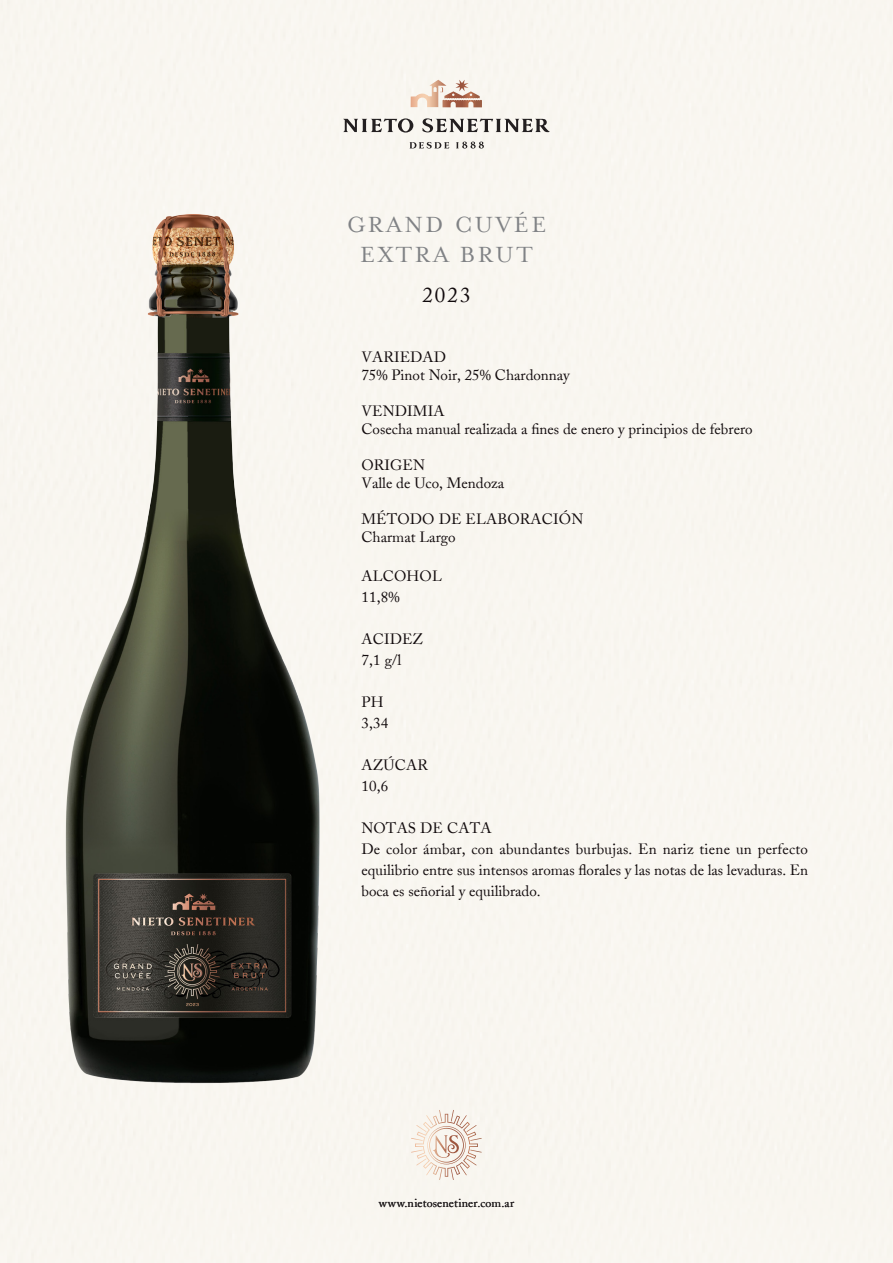
<style>
.page{position:relative;width:893px;height:1263px;background:#fff}
.page>*{position:absolute;margin:0;border:0;box-sizing:border-box;transform-origin:0 0}
.t1{font:25.5px "Mrs Eaves Roman";letter-spacing:.1em;color:#808285}
.t2{font:21px "Adobe Caslon";color:#110a0c}
.t3{font:15px/21px "Adobe Caslon";color:#110a0c;text-align:justify}
.t4{font:12px "Adobe Caslon";letter-spacing:.015em;color:#231f20}
</style>
<div class="page">
<img style="left:38px;top:179px;width:309px;height:927px">
<svg style="left:415px;top:1110px;width:63px;height:67px"></svg>
<svg style="left:411px;top:80px;width:71px;height:27px"></svg>
<svg style="left:343px;top:118px;width:207px;height:31px"></svg>
<p class="t1" style="left:347px;top:213px;width:201px">GRAND CUVÉE</p>
<p class="t1" style="left:360px;top:243px;width:174px">EXTRA BRUT</p>
<p class="t2" style="left:422px;top:282px;width:50px">2023</p>
<p class="t3" style="left:361px;top:347px;width:86px">VARIEDAD</p>
<p class="t3" style="left:361px;top:365px;width:210px">75% Pinot Noir, 25% Chardonnay</p>
<p class="t3" style="left:361px;top:401px;width:85px">VENDIMIA</p>
<p class="t3" style="left:361px;top:419px;width:393px">Cosecha manual realizada a fines de enero y principios de febrero</p>
<p class="t3" style="left:361px;top:455px;width:65px">ORIGEN</p>
<p class="t3" style="left:361px;top:473px;width:144px">Valle de Uco, Mendoza</p>
<p class="t3" style="left:361px;top:509px;width:223px">MÉTODO DE ELABORACIÓN</p>
<p class="t3" style="left:361px;top:527px;width:96px">Charmat Largo</p>
<p class="t3" style="left:361px;top:566px;width:82px">ALCOHOL</p>
<p class="t3" style="left:361px;top:587px;width:40px">11,8%</p>
<p class="t3" style="left:361px;top:629px;width:63px">ACIDEZ</p>
<p class="t3" style="left:361px;top:650px;width:41px">7,1 g/l</p>
<p class="t3" style="left:361px;top:692px;width:24px">PH</p>
<p class="t3" style="left:361px;top:713px;width:28px">3,34</p>
<p class="t3" style="left:361px;top:755px;width:68px">AZÚCAR</p>
<p class="t3" style="left:361px;top:776px;width:28px">10,6</p>
<p class="t3" style="left:361px;top:818px;width:132px">NOTAS DE CATA</p>
<p class="t3" style="left:361px;top:839px;width:448px">De color ámbar, con abundantes burbujas. En nariz tiene un perfecto equilibrio entre sus intensos aromas florales y las notas de las levaduras. En boca es señorial y equilibrado.</p>
<p class="t4" style="left:379px;top:1195px;width:137px">www.nietosenetiner.com.ar</p>
</div>
